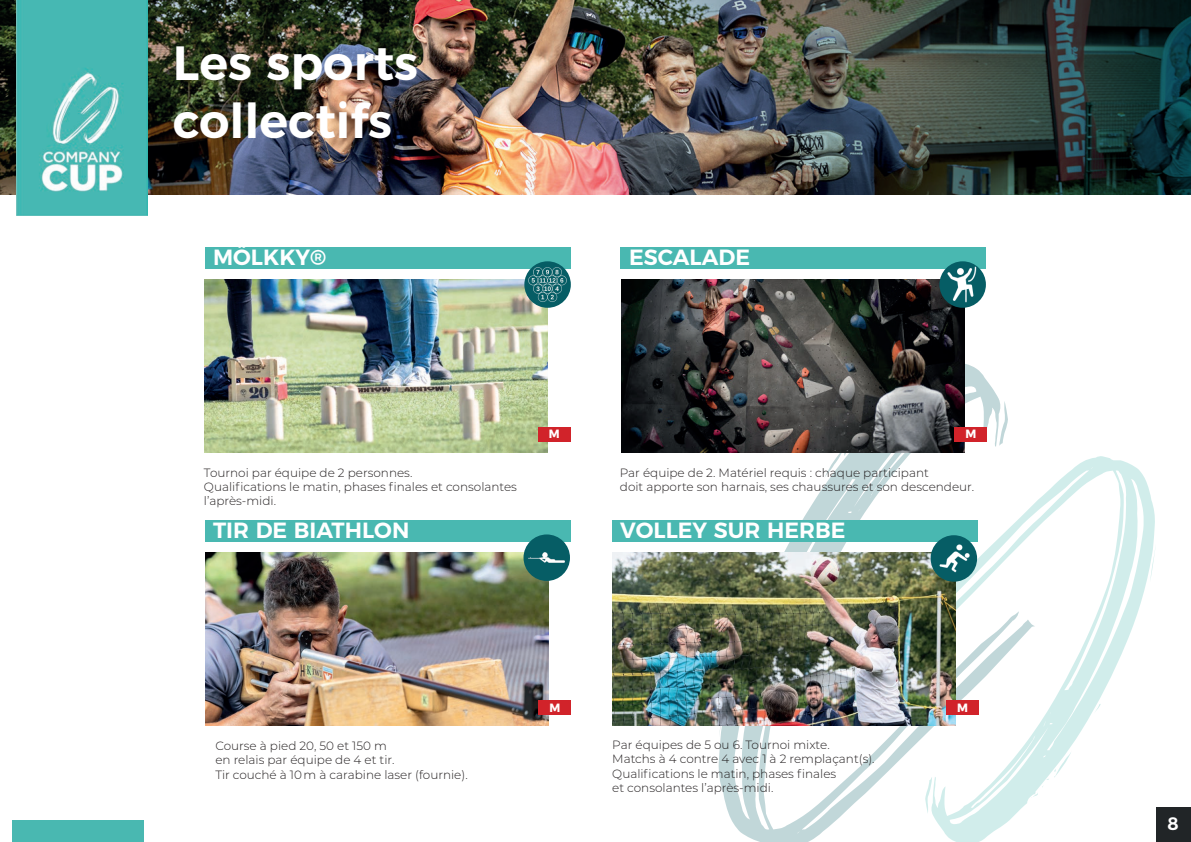
<style>
.page{position:relative;width:1191px;height:842px;background:#fff}
.page>*{position:absolute;margin:0;border:0;box-sizing:border-box;transform-origin:0 0}
.t1{font:600 48px/57.6px "Montserrat";color:#fff}
.t2{font:600 22px "Montserrat";color:#fff}
.t3{font:600 18px "Montserrat";color:#fff}
.t4{font:300 12px/14.4px "Montserrat";color:#231f20}
.t5{font:700 12px "Montserrat";color:#fff}
.s1{font-weight:100}
</style>
<div class="page">
<svg style="left:718px;top:355px;width:290px;height:487px"></svg>
<svg style="left:902px;top:456px;width:253px;height:386px"></svg>
<img style="left:621px;top:280px;width:343px;height:173px">
<div style="left:620px;top:247px;width:366px;height:21px;background:#49b8b1"></div>
<svg style="left:939px;top:261px;width:47px;height:47px"></svg>
<img style="left:942px;top:265px;width:40px;height:39px">
<div style="left:954px;top:427px;width:33px;height:14px;background:#d1232a"></div>
<img style="left:0;top:0;width:605px;height:194px">
<img style="left:605px;top:0;width:586px;height:194px">
<img style="left:16px;top:0;width:132px;height:215px">
<div style="left:12px;top:821px;width:132px;height:21px;background:#49b8b1"></div>
<img style="left:205px;top:553px;width:343px;height:173px">
<img style="left:204px;top:280px;width:343px;height:173px">
<div style="left:205px;top:247px;width:365px;height:21px;background:#49b8b1"></div>
<div style="left:205px;top:520px;width:365px;height:22px;background:#49b8b1"></div>
<div style="left:538px;top:427px;width:32px;height:14px;background:#d1232a"></div>
<div style="left:539px;top:700px;width:32px;height:14px;background:#d1232a"></div>
<svg style="left:524px;top:261px;width:47px;height:47px"></svg>
<img style="left:527px;top:264px;width:41px;height:41px">
<svg style="left:523px;top:534px;width:47px;height:47px"></svg>
<img style="left:527px;top:538px;width:39px;height:40px">
<img style="left:612px;top:553px;width:343px;height:173px">
<div style="left:611px;top:520px;width:366px;height:22px;background:#49b8b1"></div>
<div style="left:946px;top:700px;width:32px;height:14px;background:#d1232a"></div>
<div style="left:930px;top:535px;width:47px;height:47px;background:#065d65;border-radius:50%"></div>
<img style="left:936px;top:541px;width:35px;height:35px">
<div style="left:1157px;top:808px;width:34px;height:34px;background:#212527"></div>
<h1 class="t1" style="left:173px;top:31px;width:247px">Les sports collectifs</h1>
<h2 class="t2" style="left:213px;top:240px;width:115px">MÖLKKY®</h2>
<h2 class="t2" style="left:629px;top:240px;width:123px">ESCALADE</h2>
<p class="t4" style="left:204px;top:465px;width:314px">Tournoi par équipe de 2 personnes.<br>Qualifications le matin, phases finales et consolantes l’après-midi.</p>
<h2 class="t2" style="left:213px;top:513px;width:198px">TIR DE BIATHLON</h2>
<p class="t5" style="left:549px;top:424px;width:12px">M</p>
<p class="t5" style="left:965px;top:424px;width:12px">M</p>
<p class="t4" style="left:620px;top:465px;width:356px">Par équipe de 2. Matériel requis : chaque participant<br>doit apporte son harnais, ses chaussures et son descendeur<span class="s1">.</span></p>
<h2 class="t2" style="left:620px;top:513px;width:227px">VOLLEY SUR HERBE</h2>
<p class="t4" style="left:215px;top:738px;width:254px">Course à pied 20, 50 et 150 m<br>en relais par équipe de 4 et tir.<br>Tir couché à 10 m à carabine laser (fournie).</p>
<p class="t5" style="left:549px;top:697px;width:12px">M</p>
<p class="t4" style="left:612px;top:737px;width:264px">Par équipes de 5 ou 6. Tournoi mixte.<br>Matchs à 4 contre 4 avec 1 à 2 remplaçant(s).<br>Qualifications le matin, phases finales<br>et consolantes l’après-midi.</p>
<p class="t5" style="left:957px;top:697px;width:12px">M</p>
<h3 class="t3" style="left:1167px;top:809px;width:13px">8</h3>
</div>
